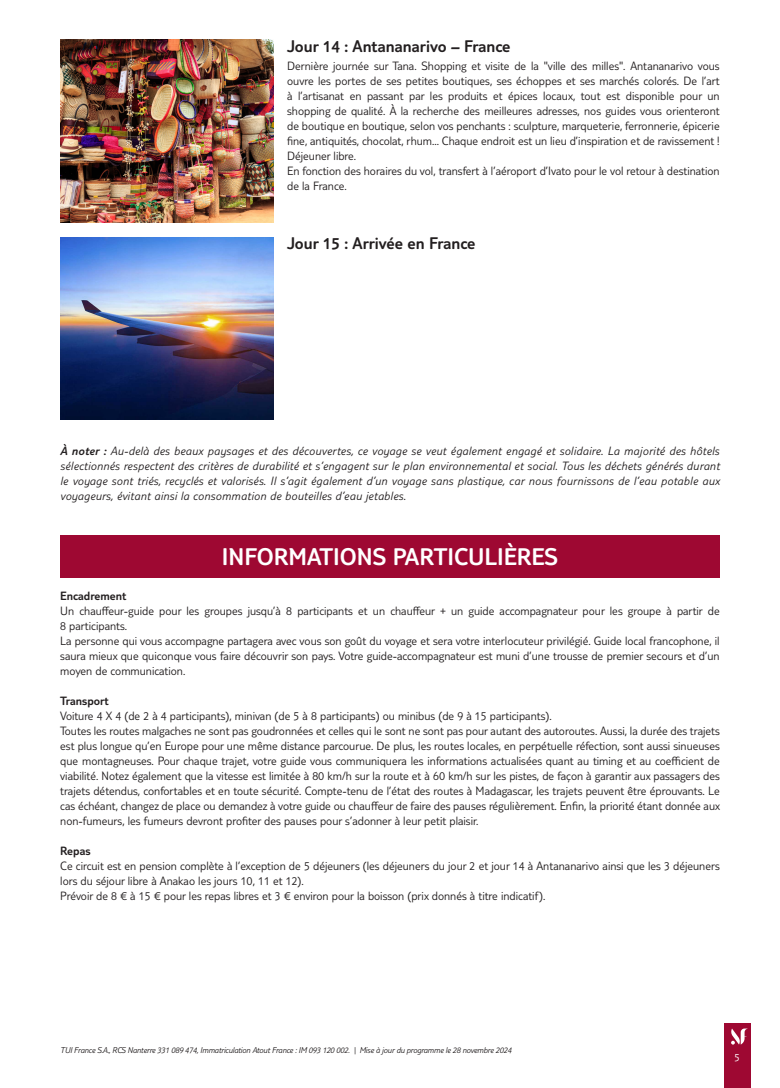
<style>
.page{position:relative;width:780px;height:1088px;background:#fff}
.page>*{position:absolute;margin:0;border:0;box-sizing:border-box;transform-origin:0 0}
.t1{font:300 25px "TUI Type";color:#fff}
.t2{font:300 17.5px "TUI Type";color:#231f20}
.t3{font:300 12.5px/15px "TUI Type";color:#231f20}
.t4{font:italic 300 12.5px/15px "TUI Type";letter-spacing:.02em;color:#231f20;text-align:justify}
.t5{font:300 12.5px "TUI Type";color:#231f20}
.t6{font:300 11.25px "TUI Type";color:#fff}
.t7{font:italic 300 8.75px "TUI Type";letter-spacing:-.02em;color:#231f20}
.s1{font-style:inherit}
</style>
<div class="page">
<div style="left:724px;top:1023px;width:26px;height:65px;background:#9e0832"></div>
<svg style="left:731px;top:1028px;width:17px;height:16px"></svg>
<img style="left:60px;top:40px;width:213px;height:182px">
<img style="left:60px;top:238px;width:213px;height:182px">
<div style="left:60px;top:535px;width:659px;height:42px;background:#9e0832"></div>
<h2 class="t2" style="left:287px;top:36px;width:225px">Jour 14 : Antananarivo – France</h2>
<p class="t3" style="left:287px;top:58px;width:434px">Dernière journée sur Tana. Shopping et visite de la "ville des milles". Antananarivo vous ouvre les portes de ses petites boutiques, ses échoppes et ses marchés colorés. De l’art à l’artisanat en passant par les produits et épices locaux, tout est disponible pour un shopping de qualité. À la recherche des meilleures adresses, nos guides vous orienteront de boutique en boutique, selon vos penchants : sculpture, marqueterie, ferronnerie, épicerie fine, antiquités, chocolat, rhum... Chaque endroit est un lieu d’inspiration et de ravissement !<br>Déjeuner libre.<br>En fonction des horaires du vol, transfert à l’aéroport d’Ivato pour le vol retour à destination de la France.</p>
<h2 class="t2" style="left:287px;top:234px;width:190px">Jour 15 : Arrivée en France</h2>
<p class="t4" style="left:60px;top:443px;width:661px"><span class="s1">À noter :</span> Au-delà des beaux paysages et des découvertes, ce voyage se veut également engagé et solidaire. La majorité des hôtels sélectionnés respectent des critères de durabilité et s’engagent sur le plan environnemental et social. Tous les déchets générés durant le voyage sont triés, recyclés et valorisés. Il s’agit également d’un voyage sans plastique, car nous fournissons de l’eau potable aux voyageurs, évitant ainsi la consommation de bouteilles d’eau jetables.</p>
<h1 class="t1" style="left:222px;top:542px;width:337px">INFORMATIONS PARTICULIÈRES</h1>
<p class="t5" style="left:60px;top:588px;width:68px">Encadrement</p>
<p class="t3" style="left:60px;top:603px;width:661px">Un chauffeur-guide pour les groupes jusqu’à 8 participants et un chauffeur + un guide accompagnateur pour les groupe à partir de 8 participants.<br>La personne qui vous accompagne partagera avec vous son goût du voyage et sera votre interlocuteur privilégié. Guide local francophone, il saura mieux que quiconque vous faire découvrir son pays. Votre guide-accompagnateur est muni d’une trousse de premier secours et d’un moyen de communication.</p>
<p class="t5" style="left:60px;top:693px;width:50px">Transport</p>
<p class="t3" style="left:60px;top:708px;width:661px">Voiture 4 X 4 (de 2 à 4 participants), minivan (de 5 à 8 participants) ou minibus (de 9 à 15 participants).<br>Toutes les routes malgaches ne sont pas goudronnées et celles qui le sont ne sont pas pour autant des autoroutes. Aussi, la durée des trajets est plus longue qu’en Europe pour une même distance parcourue. De plus, les routes locales, en perpétuelle réfection, sont aussi sinueuses que montagneuses. Pour chaque trajet, votre guide vous communiquera les informations actualisées quant au timing et au coefficient de viabilité. Notez également que la vitesse est limitée à 80 km/h sur la route et à 60 km/h sur les pistes, de façon à garantir aux passagers des trajets détendus, confortables et en toute sécurité. Compte-tenu de l’état des routes à Madagascar, les trajets peuvent être éprouvants. Le cas échéant, changez de place ou demandez à votre guide ou chauffeur de faire des pauses régulièrement. Enfin, la priorité étant donnée aux non-fumeurs, les fumeurs devront profiter des pauses pour s’adonner à leur petit plaisir.</p>
<p class="t5" style="left:60px;top:843px;width:32px">Repas</p>
<p class="t3" style="left:60px;top:858px;width:661px">Ce circuit est en pension complète à l’exception de 5 déjeuners (les déjeuners du jour 2 et jour 14 à Antananarivo ainsi que les 3 déjeuners lors du séjour libre à Anakao les jours 10, 11 et 12).<br>Prévoir de 8 € à 15 € pour les repas libres et 3 € environ pour la boisson (prix donnés à titre indicatif).</p>
<p class="t7" style="left:60px;top:1045px;width:452px">TUI France S.A., RCS Nanterre 331 089 474, Immatriculation Atout France : IM 093 120 002. | Mise à jour du programme le 28 novembre 2024</p>
<p class="t6" style="left:734px;top:1050px;width:7px">5</p>
</div>
